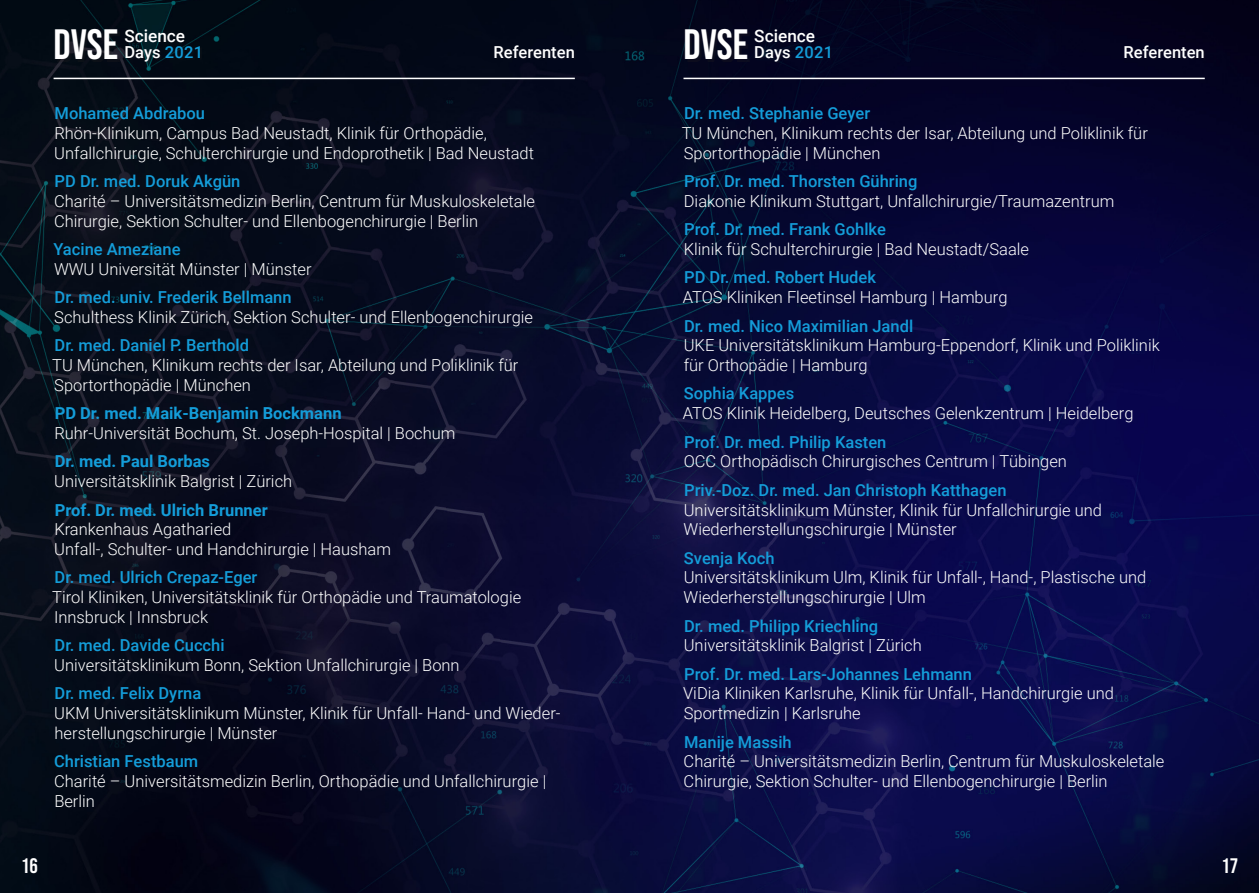
<style>
.page{position:relative;width:1259px;height:893px;background:#fff}
.page>*{position:absolute;margin:0;border:0;box-sizing:border-box;transform-origin:0 0}
.t1{font:42.45px "Bebas Neue";color:#fff}
.t2{font:21px "Bebas Neue";color:#fff}
.t3{font:500 17.25px "Roboto";color:#fff}
.referentendetails{font:300 16.5px/19.8px "Roboto";color:#fff}
.referentenliste{font:500 16.5px "Roboto";color:#149dd9}
.Vortrag{font:700 16.5px "Roboto";color:#149dd9}
.t4{font:500 16.5px "Roboto";color:#fff}
.referentenliste-2{font:700 16.5px "Roboto";color:#149dd9}
.s1{color:#149dd9}
</style>
<div class="page">
<img style="left:0;top:0;width:1259px;height:893px">
<div style="left:58px;top:31px;width:62px;height:31px;background:#231f20;opacity:.27"></div>
<div style="left:687px;top:31px;width:62px;height:31px;background:#090a1d"></div>
<div style="left:127px;top:48px;width:74px;height:15px;background:#231f20;opacity:.22"></div>
<div style="left:756px;top:48px;width:75px;height:15px;background:#030621"></div>
<div style="left:496px;top:47px;width:79px;height:13px;background:#04081a"></div>
<div style="left:1125px;top:47px;width:80px;height:13px;background:#05041e"></div>
<hr style="left:54px;top:78px;width:521px;height:1px;background:#fff">
<hr style="left:683px;top:78px;width:521px;height:1px;background:#fff">
<p class="t3" style="left:124px;top:24px;width:62px">Science</p>
<p class="t3" style="left:754px;top:24px;width:62px">Science</p>
<h1 class="t1" style="left:54px;top:21px;width:66px">DVSE</h1>
<h1 class="t1" style="left:683px;top:21px;width:66px">DVSE</h1>
<p class="t4" style="left:124px;top:41px;width:80px">Days <span class="s1">2021</span></p>
<p class="t4" style="left:493px;top:41px;width:83px">Referenten</p>
<p class="t4" style="left:754px;top:41px;width:80px">Days <span class="s1">2021</span></p>
<p class="t4" style="left:1123px;top:41px;width:83px">Referenten</p>
<p class="referentenliste" style="left:55px;top:102px;width:152px">Mohamed Abdrabou</p>
<p class="referentendetails" style="left:54px;top:123px;width:481px">Rhön-Klinikum, Campus Bad Neustadt, Klinik für Orthopädie,<br>Unfallchirurgie, Schulterchirurgie und Endoprothetik | Bad Neustadt</p>
<p class="referentenliste" style="left:55px;top:170px;width:187px">PD Dr. med. Doruk Akgün</p>
<p class="referentendetails" style="left:54px;top:191px;width:482px">Charité – Universitätsmedizin Berlin, Centrum für Muskuloskeletale<br>Chirurgie, Sektion Schulter- und Ellenbogenchirurgie | Berlin</p>
<p class="referentenliste" style="left:53px;top:238px;width:129px">Yacine Ameziane</p>
<p class="referentendetails" style="left:54px;top:259px;width:259px">WWU Universität Münster | Münster</p>
<p class="referentenliste" style="left:55px;top:286px;width:238px">Dr. med. univ. Frederik Bellmann</p>
<p class="referentendetails" style="left:54px;top:307px;width:480px">Schulthess Klinik Zürich, Sektion Schulter- und Ellenbogenchirurgie</p>
<p class="referentenliste" style="left:55px;top:334px;width:196px">Dr. med. Daniel P. Berthold</p>
<p class="referentendetails" style="left:52px;top:355px;width:467px">TU München, Klinikum rechts der Isar, Abteilung und Poliklinik für<br>Sportorthopädie | München</p>
<p class="Vortrag" style="left:55px;top:402px;width:288px">PD Dr. med. Maik-Benjamin Bockmann</p>
<p class="referentendetails" style="left:54px;top:423px;width:403px">Ruhr-Universität Bochum, St. Joseph-Hospital | Bochum</p>
<p class="Vortrag" style="left:55px;top:450px;width:157px">Dr. med. Paul Borbas</p>
<p class="referentendetails" style="left:54px;top:471px;width:239px">Universitätsklinik Balgrist | Zürich</p>
<p class="referentenliste-2" style="left:55px;top:498px;width:214px">Prof. Dr. med. Ulrich Brunner</p>
<p class="referentendetails" style="left:54px;top:519px;width:338px">Krankenhaus Agatharied<br>Unfall-, Schulter- und Handchirurgie | Hausham</p>
<p class="referentenliste" style="left:55px;top:566px;width:204px">Dr. med. Ulrich Crepaz-Eger</p>
<p class="referentendetails" style="left:52px;top:587px;width:470px">Tirol Kliniken, Universitätsklinik für Orthopädie und Traumatologie<br>Innsbruck | Innsbruck</p>
<p class="referentenliste" style="left:55px;top:634px;width:171px">Dr. med. Davide Cucchi</p>
<p class="referentendetails" style="left:54px;top:655px;width:407px">Universitätsklinikum Bonn, Sektion Unfallchirurgie | Bonn</p>
<p class="referentenliste" style="left:55px;top:682px;width:148px">Dr. med. Felix Dyrna</p>
<p class="referentendetails" style="left:54px;top:703px;width:508px">UKM Universitätsklinikum Münster, Klinik für Unfall- Hand- und Wieder&shy;herstellungschirurgie | Münster</p>
<p class="referentenliste" style="left:54px;top:750px;width:146px">Christian Festbaum</p>
<p class="referentendetails" style="left:54px;top:771px;width:493px">Charité – Universitätsmedizin Berlin, Orthopädie und Unfallchirurgie |<br>Berlin</p>
<p class="referentenliste" style="left:684px;top:102px;width:187px">Dr. med. Stephanie Geyer</p>
<p class="referentendetails" style="left:682px;top:123px;width:467px">TU München, Klinikum rechts der Isar, Abteilung und Poliklinik für<br>Sportorthopädie | München</p>
<p class="referentenliste" style="left:684px;top:170px;width:235px">Prof. Dr. med. Thorsten Gühring</p>
<p class="referentendetails" style="left:684px;top:191px;width:432px">Diakonie Klinikum Stuttgart, Unfallchirurgie/Traumazentrum</p>
<p class="referentenliste" style="left:684px;top:218px;width:203px">Prof. Dr. med. Frank Gohlke</p>
<p class="referentendetails" style="left:684px;top:239px;width:347px">Klinik für Schulterchirurgie | Bad Neustadt/Saale</p>
<p class="referentenliste" style="left:684px;top:266px;width:193px">PD Dr. med. Robert Hudek</p>
<p class="referentendetails" style="left:683px;top:287px;width:326px">ATOS Kliniken Fleetinsel Hamburg | Hamburg</p>
<p class="referentenliste" style="left:684px;top:314px;width:231px">Dr. med. Nico Maximilian Jandl</p>
<p class="referentendetails" style="left:684px;top:335px;width:477px">UKE Universitätsklinikum Hamburg-Eppendorf, Klinik und Poliklinik für Orthopädie | Hamburg</p>
<p class="referentenliste" style="left:684px;top:382px;width:112px">Sophia Kappes</p>
<p class="referentendetails" style="left:683px;top:403px;width:452px">ATOS Klinik Heidelberg, Deutsches Gelenkzentrum | Heidelberg</p>
<p class="referentenliste" style="left:684px;top:430px;width:204px">Prof. Dr. med. Philip Kasten</p>
<p class="referentendetails" style="left:683px;top:451px;width:385px">OCC Orthopädisch Chirurgisches Centrum | Tübingen</p>
<p class="referentenliste" style="left:684px;top:478px;width:324px">Priv.-Doz. Dr. med. Jan Christoph Katthagen</p>
<p class="referentendetails" style="left:683px;top:499px;width:420px">Universitätsklinikum Münster, Klinik für Unfallchirurgie und<br>Wiederherstellungschirurgie | Münster</p>
<p class="referentenliste" style="left:684px;top:546px;width:92px">Svenja Koch</p>
<p class="referentendetails" style="left:683px;top:567px;width:464px">Universitätsklinikum Ulm, Klinik für Unfall-, Hand-, Plastische und<br>Wiederherstellungschirurgie | Ulm</p>
<p class="referentenliste" style="left:684px;top:614px;width:196px">Dr. med. Philipp Kriechling</p>
<p class="referentendetails" style="left:684px;top:635px;width:239px">Universitätsklinik Balgrist | Zürich</p>
<p class="referentenliste" style="left:684px;top:662px;width:289px">Prof. Dr. med. Lars-Johannes Lehmann</p>
<p class="referentendetails" style="left:683px;top:683px;width:432px">ViDia Kliniken Karlsruhe, Klinik für Unfall-, Handchirurgie und<br>Sportmedizin | Karlsruhe</p>
<p class="referentenliste" style="left:684px;top:730px;width:109px">Manije Massih</p>
<p class="referentendetails" style="left:683px;top:751px;width:482px">Charité – Universitätsmedizin Berlin, Centrum für Muskuloskeletale<br>Chirurgie, Sektion Schulter- und Ellenbogenchirurgie | Berlin</p>
<p class="t2" style="left:21px;top:854px;width:18px">16</p>
<p class="t2" style="left:1221px;top:854px;width:18px">17</p>
</div>
